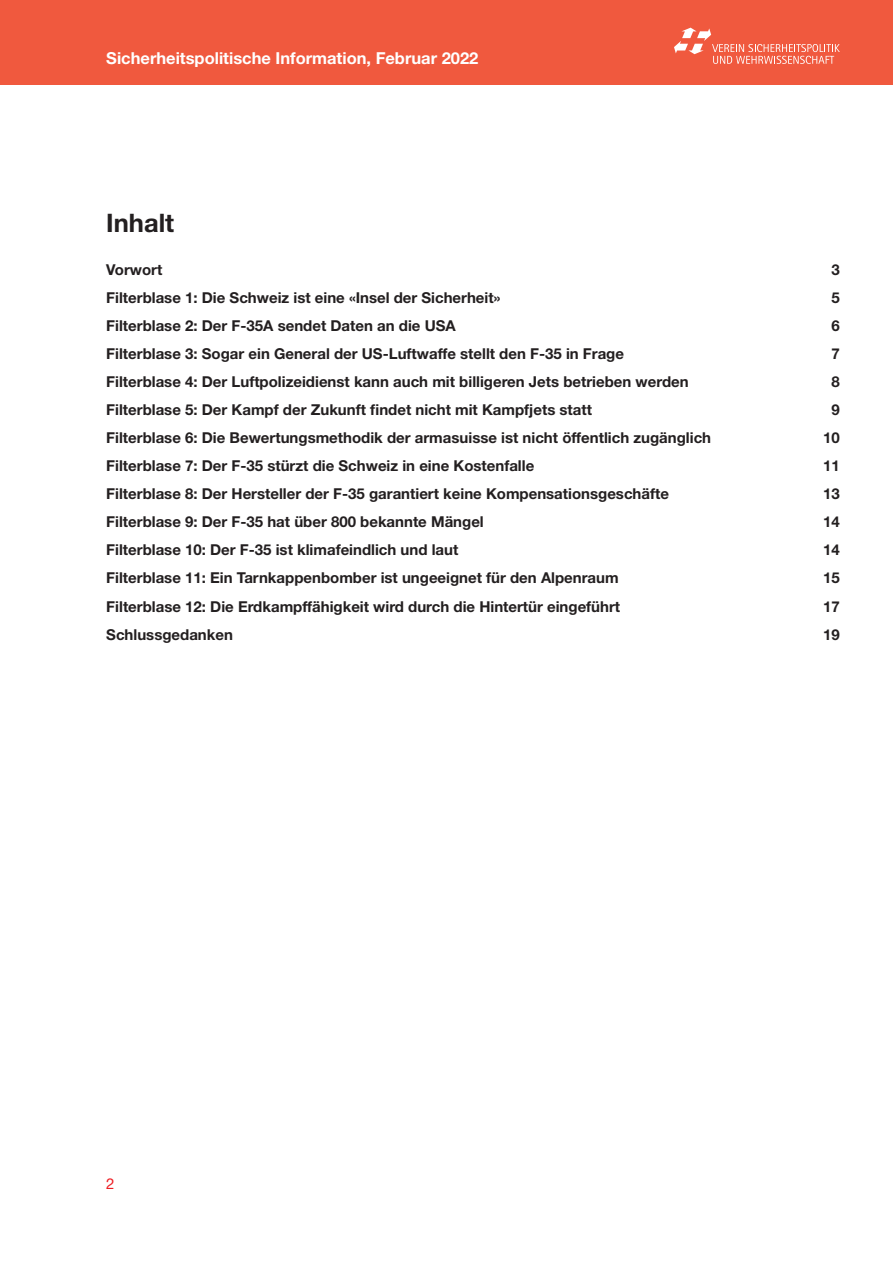
<style>
.page{position:relative;width:893px;height:1263px;background:#fff}
.page>*{position:absolute;margin:0;border:0;box-sizing:border-box;transform-origin:0 0}
.t1{font:700 25.5px "Helvetica Neue LT Std";color:#231f20}
.t2{font:700 16.5px "Helvetica Neue LT Std";color:#fff}
.t3{font:700 15px "Helvetica Neue LT Std";color:#231f20}
.t4{font:15px "Helvetica Neue LT Std";color:#ee1d23}
</style>
<div class="page">
<div style="left:0;top:0;width:893px;height:85px;background:#f0593e"></div>
<svg style="left:674px;top:28px;width:166px;height:36px"></svg>
<p class="t2" style="left:106px;top:48px;width:374px">Sicherheitspolitische Information, Februar 2022</p>
<h1 class="t1" style="left:106px;top:207px;width:69px">Inhalt</h1>
<p class="t3" style="left:106px;top:260px;width:58px">Vorwort</p>
<p class="t3" style="left:831px;top:260px;width:10px">3</p>
<p class="t3" style="left:106px;top:288px;width:396px">Filterblase 1: Die Schweiz ist eine «Insel der Sicherheit»</p>
<p class="t3" style="left:831px;top:288px;width:10px">5</p>
<p class="t3" style="left:106px;top:316px;width:351px">Filterblase 2: Der F-35A sendet Daten an die USA</p>
<p class="t3" style="left:831px;top:316px;width:10px">6</p>
<p class="t3" style="left:106px;top:344px;width:519px">Filterblase 3: Sogar ein General der US-Luftwaffe stellt den F-35 in Frage</p>
<p class="t3" style="left:831px;top:344px;width:10px">7</p>
<p class="t3" style="left:106px;top:372px;width:584px">Filterblase 4: Der Luftpolizeidienst kann auch mit billigeren Jets betrieben werden</p>
<p class="t3" style="left:831px;top:372px;width:10px">8</p>
<p class="t3" style="left:106px;top:400px;width:487px">Filterblase 5: Der Kampf der Zukunft findet nicht mit Kampfjets statt</p>
<p class="t3" style="left:831px;top:400px;width:10px">9</p>
<p class="t3" style="left:106px;top:428px;width:606px">Filterblase 6: Die Bewertungsmethodik der armasuisse ist nicht öffentlich zugänglich</p>
<p class="t3" style="left:823px;top:428px;width:18px">10</p>
<p class="t3" style="left:106px;top:456px;width:429px">Filterblase 7: Der F-35 stürzt die Schweiz in eine Kostenfalle</p>
<p class="t3" style="left:823px;top:456px;width:18px">11</p>
<p class="t3" style="left:106px;top:484px;width:564px">Filterblase 8: Der Hersteller der F-35 garantiert keine Kompensationsgeschäfte</p>
<p class="t3" style="left:823px;top:484px;width:18px">13</p>
<p class="t3" style="left:106px;top:512px;width:379px">Filterblase 9: Der F-35 hat über 800 bekannte Mängel</p>
<p class="t3" style="left:823px;top:512px;width:18px">14</p>
<p class="t3" style="left:106px;top:540px;width:354px">Filterblase 10: Der F-35 ist klimafeindlich und laut</p>
<p class="t3" style="left:823px;top:540px;width:18px">14</p>
<p class="t3" style="left:106px;top:568px;width:514px">Filterblase 11: Ein Tarnkappenbomber ist ungeeignet für den Alpenraum</p>
<p class="t3" style="left:823px;top:568px;width:18px">15</p>
<p class="t3" style="left:106px;top:598px;width:515px">Filterblase 12: Die Erdkampffähigkeit wird durch die Hintertür eingeführt</p>
<p class="t3" style="left:823px;top:598px;width:18px">17</p>
<p class="t3" style="left:106px;top:626px;width:128px">Schlussgedanken</p>
<p class="t3" style="left:823px;top:626px;width:18px">19</p>
<p class="t4" style="left:106px;top:1174px;width:10px">2</p>
</div>
